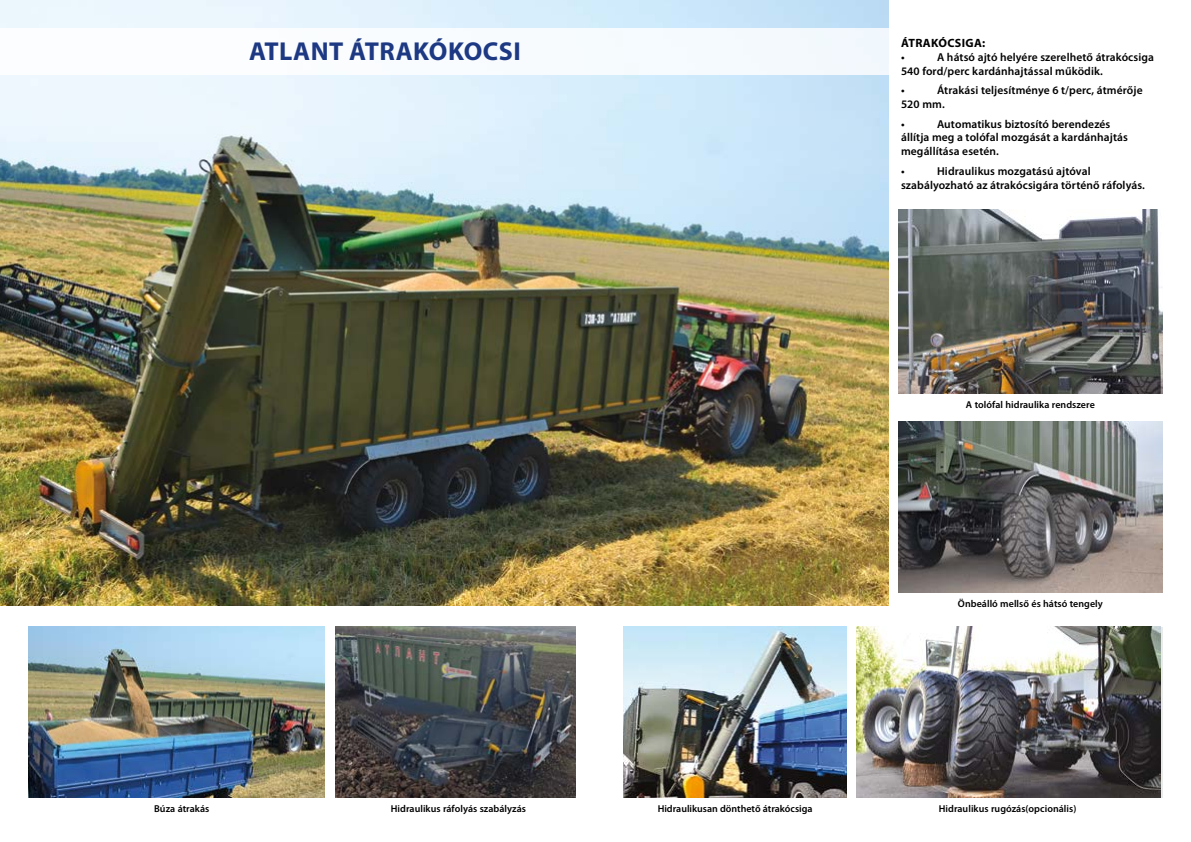
<style>
.page{position:relative;width:1191px;height:842px;background:#fff}
.page>*{position:absolute;margin:0;border:0;box-sizing:border-box;transform-origin:0 0}
.t1{font:700 26px "Myriad Pro";letter-spacing:.02em;color:#1d3983}
.t2{font:700 12px "Myriad Pro";letter-spacing:.03em;color:#000}
.t3{font:600 11.5px/13.8px "Myriad Pro";letter-spacing:.01em;color:#000}
.t4{font:600 10px "Myriad Pro";letter-spacing:.005em;color:#000}
</style>
<div class="page">
<img style="left:0;top:0;width:888px;height:605px">
<div style="left:0;top:28px;width:893px;height:46px;background:#f8fcfe"></div>
<img style="left:28px;top:627px;width:297px;height:170px">
<img style="left:624px;top:627px;width:222px;height:170px">
<img style="left:898px;top:422px;width:264px;height:171px">
<img style="left:898px;top:210px;width:264px;height:183px">
<img style="left:335px;top:627px;width:240px;height:170px">
<img style="left:856px;top:627px;width:304px;height:170px">
<h1 class="t1" style="left:249px;top:34px;width:273px">ATLANT ÁTRAKÓKOCSI</h1>
<p class="t2" style="left:901px;top:35px;width:86px">ÁTRAKÓCSIGA:</p>
<p class="t3" style="left:901px;top:50px;width:5px">•</p>
<p class="t3" style="left:901px;top:50px;width:254px;text-indent:36px">A hátsó ajtó helyére szerelhető átrakócsiga<br>540 ford/perc kardánhajtással működik.</p>
<p class="t3" style="left:901px;top:83px;width:5px">•</p>
<p class="t3" style="left:901px;top:83px;width:243px;text-indent:36px">Átrakási teljesítménye 6 t/perc, átmérője<br>520 mm.</p>
<p class="t3" style="left:901px;top:117px;width:5px">•</p>
<p class="t3" style="left:901px;top:117px;width:228px;text-indent:36px">Automatikus biztosító berendezés állítja meg a tolófal mozgását a kardánhajtás megállítása esetén.</p>
<p class="t3" style="left:901px;top:164px;width:5px">•</p>
<p class="t3" style="left:901px;top:163px;width:245px;line-height:14.4px;text-indent:36px">Hidraulikus mozgatású ajtóval szabályozható az átrakócsigára történő ráfolyás.</p>
<p class="t4" style="left:966px;top:398px;width:130px">A tolófal hidraulika rendszere</p>
<p class="t4" style="left:958px;top:597px;width:146px">Önbeálló mellső és hátsó tengely</p>
<p class="t4" style="left:391px;top:802px;width:137px">Hidraulikus ráfolyás szabályzás</p>
<p class="t4" style="left:938px;top:802px;width:139px">Hidraulikus rugózás(opcionális)</p>
<p class="t4" style="left:154px;top:802px;width:57px">Búza átrakás</p>
<p class="t4" style="left:657px;top:802px;width:156px">Hidraulikusan dönthető átrakócsiga</p>
</div>
